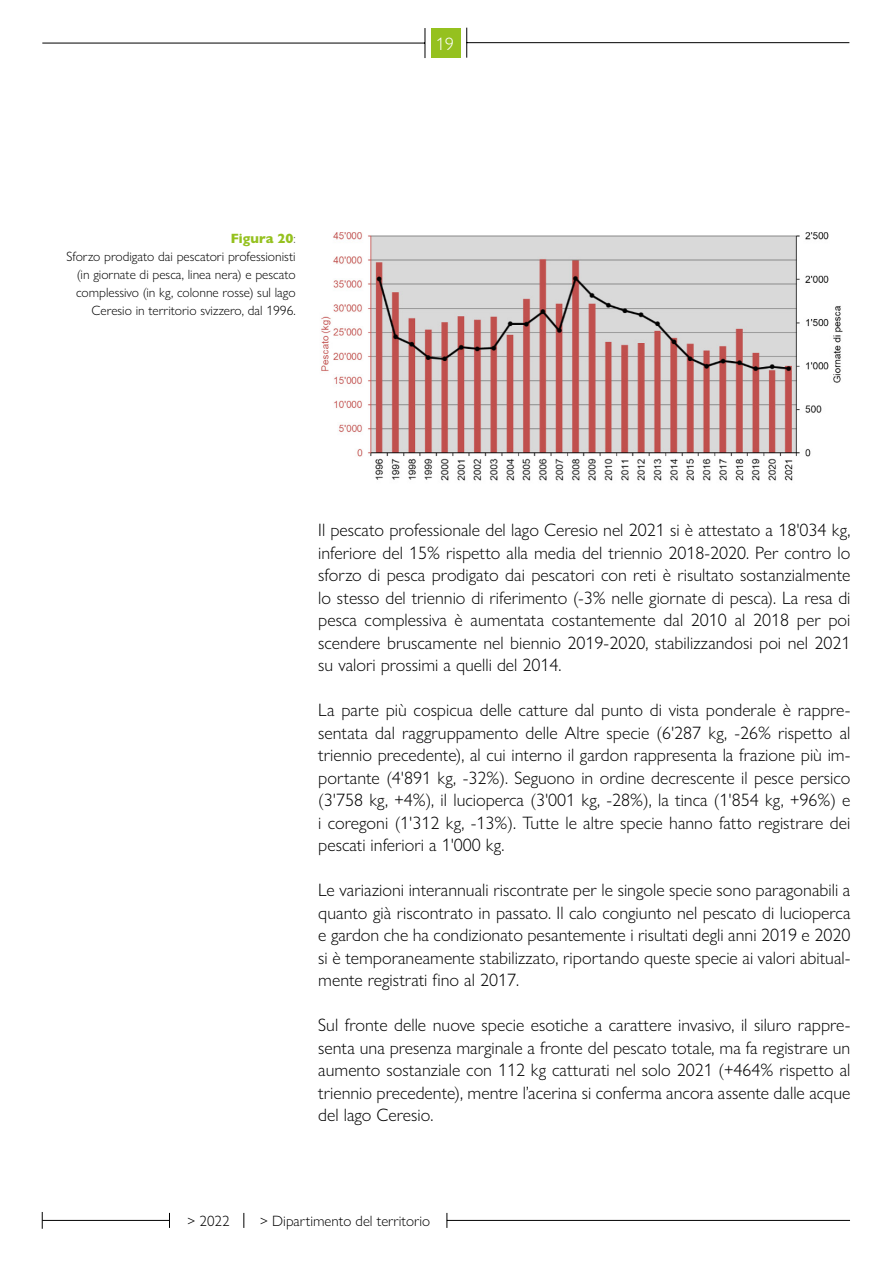
<style>
.page{position:relative;width:893px;height:1263px;background:#fff}
.page>*{position:absolute;margin:0;border:0;box-sizing:border-box;transform-origin:0 0}
.t1{font:300 18px/22.5px "Gill Sans Nova";color:#000;text-align:justify}
.t2{font:300 18px "Gill Sans Nova";color:#fff}
.t3{font:300 15px "Gill Sans Nova";color:#000}
.t4{font:300 13.5px/18px "Gill Sans Nova";color:#000;text-align:right}
.s1{font-weight:800;color:#95c11f}
.s2{color:#575756}
</style>
<div class="page">
<div style="left:431px;top:28px;width:30px;height:29px;background:#95c11f"></div>
<hr style="left:42px;top:43px;width:383px;height:1px;background:#000">
<hr style="left:425px;top:28px;width:1px;height:30px;background:#000">
<hr style="left:467px;top:42px;width:382px;height:1px;background:#000">
<hr style="left:466px;top:28px;width:1px;height:30px;background:#000">
<hr style="left:447px;top:1220px;width:403px;height:1px;background:#000">
<svg style="left:447px;top:1213px;width:1px;height:15px"></svg>
<hr style="left:42px;top:1220px;width:127px;height:1px;background:#000">
<svg style="left:169px;top:1213px;width:1px;height:15px"></svg>
<svg style="left:244px;top:1213px;width:1px;height:15px"></svg>
<svg style="left:42px;top:1212px;width:1px;height:17px"></svg>
<img style="left:321px;top:232px;width:522px;height:249px">
<p class="t4" style="left:67px;top:229px;width:231px"><span class="s1">Figura 20</span><span class="s2">:<br></span>Sforzo prodigato dai pescatori professionisti (in giornate di pesca, linea nera) e pescato complessivo (in kg, colonne rosse) sul lago Ceresio in territorio svizzero, dal 1996.</p>
<p class="t2" style="left:436px;top:33px;width:19px">19</p>
<p class="t1" style="left:318px;top:519px;width:534px">Il pescato professionale del lago Ceresio nel 2021 si è attestato a 18'034 kg, inferiore del 15% rispetto alla media del triennio 2018-2020. Per contro lo sforzo di pesca prodigato dai pescatori con reti è risultato sostanzialmente lo stesso del triennio di riferimento (-3% nelle giornate di pesca). La resa di pesca complessiva è aumentata costantemente dal 2010 al 2018 per poi scendere bruscamente nel biennio 2019-2020, stabilizzandosi poi nel 2021 su valori prossimi a quelli del 2014.</p>
<p class="t1" style="left:318px;top:699px;width:534px">La parte più cospicua delle catture dal punto di vista ponderale è rappre&shy;sentata dal raggruppamento delle Altre specie (6'287 kg, -26% rispetto al triennio precedente), al cui interno il gardon rappresenta la frazione più im&shy;portante (4'891 kg, -32%). Seguono in ordine decrescente il pesce persico (3'758 kg, +4%), il lucioperca (3'001 kg, -28%), la tinca (1'854 kg, +96%) e i coregoni (1'312 kg, -13%). Tutte le altre specie hanno fatto registrare dei pescati inferiori a 1'000 kg.</p>
<p class="t1" style="left:318px;top:879px;width:534px">Le variazioni interannuali riscontrate per le singole specie sono paragonabili a quanto già riscontrato in passato. Il calo congiunto nel pescato di lucioperca e gardon che ha condizionato pesantemente i risultati degli anni 2019 e 2020 si è temporaneamente stabilizzato, riportando queste specie ai valori abitual&shy;mente registrati fino al 2017.</p>
<p class="t1" style="left:318px;top:1014px;width:534px">Sul fronte delle nuove specie esotiche a carattere invasivo, il siluro rappre&shy;senta una presenza marginale a fronte del pescato totale, ma fa registrare un aumento sostanziale con 112 kg catturati nel solo 2021 (+464% rispetto al triennio precedente), mentre l’acerina si conferma ancora assente dalle acque del lago Ceresio.</p>
<p class="t3" style="left:188px;top:1211px;width:43px">&gt; 2022</p>
<p class="t3" style="left:260px;top:1211px;width:171px">&gt; Dipartimento del territorio</p>
</div>
